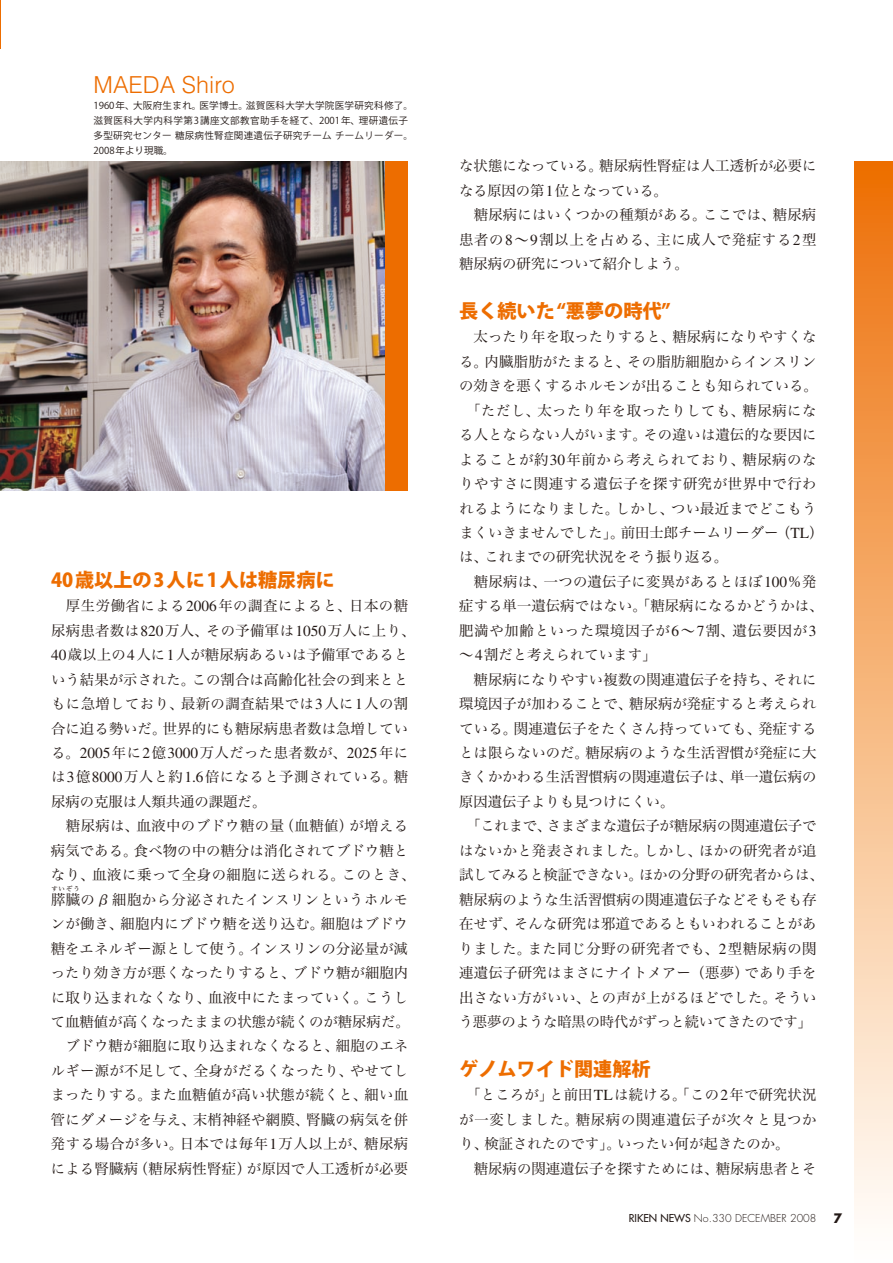
<style>
.page{position:relative;width:893px;height:1263px;background:#fff}
.page>*{position:absolute;margin:0;border:0;box-sizing:border-box;transform-origin:0 0}
.t1{font:300 23.4px "Helvetica";color:#ed6d00}
.t2{font:800 19.2px "Koz Go Pro";color:#ed6d00}
.t3{font:14.4px/24.5px "Hira Min Pro W3";letter-spacing:.01em;color:#231916}
.t4{font:14.4px/24.5px "Hira Min Pro W3";letter-spacing:.03em;color:#231916;text-align:center}
.t5{font:14.4px "Hira Min Pro W3";letter-spacing:.04em;color:#231916}
.t6{font:14.4px "Hira Min Pro W3";letter-spacing:-.015em;color:#231916}
.t7{font:14.4px "Hira Min Pro W3";letter-spacing:.055em;color:#231916}
.t8{font:14.4px "Hira Min Pro W3";letter-spacing:-.01em;color:#231916}
.t9{font:14.4px "Hira Min Pro W3";letter-spacing:.035em;color:#231916}
.t10{font:700 12.75px "Futura";color:#231916}
.t11{font:300 10.65px "Futura";color:#231916}
.t12{font:9.6px/14.9px "Koz Go Pro";letter-spacing:.03em;color:#231916}
.t13{font:6.45px "Hira Min Pro W3";color:#231916}
.s1{font-family:"Times";font-size:15.3px}
.s2{font-weight:400}
</style>
<div class="page">
<div style="left:855px;top:162px;width:38px;height:1101px;background:linear-gradient(to bottom,#ed7006,#fff)"></div>
<div style="left:345px;top:162px;width:63px;height:329px;background:#ed6d00"></div>
<img style="left:0;top:162px;width:384px;height:329px">
<h1 class="t1" style="left:94px;top:71px;width:143px">MAEDA Shiro</h1>
<p class="t12" style="left:94px;top:99px;width:321px">1960年、大阪府生まれ。医学博士。滋賀医科大学大学院医学研究科修了。滋賀医科大学内科学第3講座文部教官助手を経て、2001年、理研遺伝子多型研究センター 糖尿病性腎症関連遺伝子研究チーム チームリーダー。<br>2008年より現職。</p>
<h2 class="t2" style="left:51px;top:567px;width:285px">40歳以上の3人に1人は糖尿病に</h2>
<p class="t3" style="left:51px;top:592px;width:366px;text-indent:15px">厚生労働省による<span class="s1">2006</span>年の調査によると、日本の糖尿病患者数は<span class="s1">820</span>万人、その予備軍は<span class="s1">1050</span>万人に上り、<br><span class="s1">40</span>歳以上の<span class="s1">4</span>人に<span class="s1">1</span>人が糖尿病あるいは予備軍であるという結果が示された。この割合は高齢化社会の到来とともに急増しており、最新の調査結果では<span class="s1">3</span>人に<span class="s1">1</span>人の割合に迫る勢いだ。世界的にも糖尿病患者数は急増している。<span class="s1">2005</span>年に<span class="s1">2</span>億<span class="s1">3000</span>万人だった患者数が、<span class="s1">2025</span>年には<span class="s1">3</span>億<span class="s1">8000</span>万人と約<span class="s1">1.6</span>倍になると予測されている。糖尿病の克服は人類共通の課題だ。</p>
<p class="t4" style="left:51px;top:812px;width:366px">糖尿病は、血液中のブドウ糖の量（血糖値）が増える<br>病気である。食べ物の中の糖分は消化されてブドウ糖となり、血液に乗って全身の細胞に送られる。このとき、膵臓のβ細胞から分泌されたインスリンというホルモ</p>
<p class="t13" style="left:51px;top:883px;width:30px">すいぞう</p>
<p class="t3" style="left:51px;top:910px;width:360px;text-align:right">ンが働き、細胞内にブドウ糖を送り込む。細胞はブドウ糖をエネルギー源として使う。インスリンの分泌量が減ったり効き方が悪くなったりすると、ブドウ糖が細胞内に取り込まれなくなり、血液中にたまっていく。こうして血糖値が高くなったままの状態が続くのが糖尿病だ。ブドウ糖が細胞に取り込まれなくなると、細胞のエネルギー源が不足して、全身がだるくなったり、やせてしまったりする。また血糖値が高い状態が続くと、細い血管にダメージを与え、末梢神経や網膜、腎臓の病気を併発する場合が多い。日本では毎年<span class="s1">1</span>万人以上が、糖尿病による腎臓病（糖尿病性腎症）が原因で人工透析が必要</p>
<p class="t3" style="left:459px;top:152px;width:359px">な状態になっている。糖尿病性腎症は人工透析が必要になる原因の第<span class="s1">1</span>位となっている。</p>
<p class="t3" style="left:459px;top:201px;width:359px;text-align:justify;text-indent:15px">糖尿病にはいくつかの種類がある。ここでは、糖尿病患者の<span class="s1">8</span>～<span class="s1">9</span>割以上を占める、主に成人で発症する<span class="s1">2</span>型糖尿病の研究について紹介しよう。</p>
<h2 class="t2" style="left:459px;top:298px;width:213px">長く続いた“悪夢の時代”</h2>
<p class="t3" style="left:474px;top:323px;width:344px">太ったり年を取ったりすると、糖尿病になりやすくな</p>
<p class="t3" style="left:459px;top:348px;width:359px">る。内臓脂肪がたまると、その脂肪細胞からインスリン</p>
<p class="t3" style="left:459px;top:372px;width:360px">の効きを悪くするホルモンが出ることも知られている。</p>
<p class="t5" style="left:466px;top:398px;width:352px">「ただし、太ったり年を取ったりしても、糖尿病にな</p>
<p class="t3" style="left:459px;top:421px;width:359px">る人とならない人がいます。その違いは遺伝的な要因に</p>
<p class="t5" style="left:459px;top:447px;width:359px">よることが約<span class="s1">30</span>年前から考えられており、糖尿病のな</p>
<p class="t5" style="left:459px;top:471px;width:359px">りやすさに関連する遺伝子を探す研究が世界中で行わ</p>
<p class="t3" style="left:459px;top:494px;width:359px">れるようになりました。しかし、つい最近までどこもう</p>
<p class="t3" style="left:459px;top:519px;width:366px">まくいきませんでした」。前田士郎チームリーダー（<span class="s1">TL</span>）</p>
<p class="t3" style="left:459px;top:543px;width:271px">は、これまでの研究状況をそう振り返る。</p>
<p class="t3" style="left:474px;top:568px;width:344px">糖尿病は、一つの遺伝子に変異があるとほぼ<span class="s1">100</span>％発</p>
<p class="t3" style="left:459px;top:592px;width:366px">症する単一遺伝病ではない。「糖尿病になるかどうかは、</p>
<p class="t7" style="left:459px;top:618px;width:359px">肥満や加齢といった環境因子が<span class="s1">6</span>～<span class="s1">7</span>割、遺伝要因が<span class="s1">3</span></p>
<p class="t3" style="left:459px;top:641px;width:199px">～<span class="s1">4</span>割だと考えられています」</p>
<p class="t3" style="left:474px;top:666px;width:344px">糖尿病になりやすい複数の関連遺伝子を持ち、それに</p>
<p class="t3" style="left:459px;top:690px;width:359px">環境因子が加わることで、糖尿病が発症すると考えられ</p>
<p class="t3" style="left:459px;top:715px;width:359px">ている。関連遺伝子をたくさん持っていても、発症する</p>
<p class="t3" style="left:459px;top:739px;width:359px">とは限らないのだ。糖尿病のような生活習慣が発症に大</p>
<p class="t3" style="left:459px;top:763px;width:359px">きくかかわる生活習慣病の関連遺伝子は、単一遺伝病の</p>
<p class="t3" style="left:459px;top:788px;width:217px">原因遺伝子よりも見つけにくい。</p>
<p class="t8" style="left:466px;top:814px;width:352px">「これまで、さまざまな遺伝子が糖尿病の関連遺伝子で</p>
<p class="t3" style="left:459px;top:837px;width:359px">はないかと発表されました。しかし、ほかの研究者が追</p>
<p class="t6" style="left:459px;top:862px;width:366px">試してみると検証できない。ほかの分野の研究者からは、</p>
<p class="t3" style="left:459px;top:886px;width:359px">糖尿病のような生活習慣病の関連遺伝子などそもそも存</p>
<p class="t3" style="left:459px;top:910px;width:359px">在せず、そんな研究は邪道であるともいわれることがあ</p>
<p class="t9" style="left:459px;top:936px;width:359px">りました。また同じ分野の研究者でも、<span class="s1">2</span>型糖尿病の関</p>
<p class="t3" style="left:459px;top:959px;width:359px">連遺伝子研究はまさにナイトメアー（悪夢）であり手を</p>
<p class="t3" style="left:459px;top:983px;width:359px">出さない方がいい、との声が上がるほどでした。そうい</p>
<p class="t6" style="left:459px;top:1009px;width:354px">う悪夢のような暗黒の時代がずっと続いてきたのです」</p>
<h2 class="t2" style="left:459px;top:1056px;width:193px">ゲノムワイド関連解析</h2>
<p class="t3" style="left:459px;top:1081px;width:359px;text-align:justify;text-indent:7px">「ところが」と前田<span class="s1">TL</span>は続ける。「この<span class="s1">2</span>年で研究状況が一変しました。糖尿病の関連遺伝子が次々と見つかり、検証されたのです」。いったい何が起きたのか。</p>
<p class="t3" style="left:474px;top:1155px;width:344px">糖尿病の関連遺伝子を探すためには、糖尿病患者とそ</p>
<p class="t11" style="left:629px;top:1211px;width:189px"><span class="s2">RIKEN NEWS</span> No.330 DECEMBER 2008</p>
<p class="t10" style="left:833px;top:1209px;width:10px">7</p>
</div>
